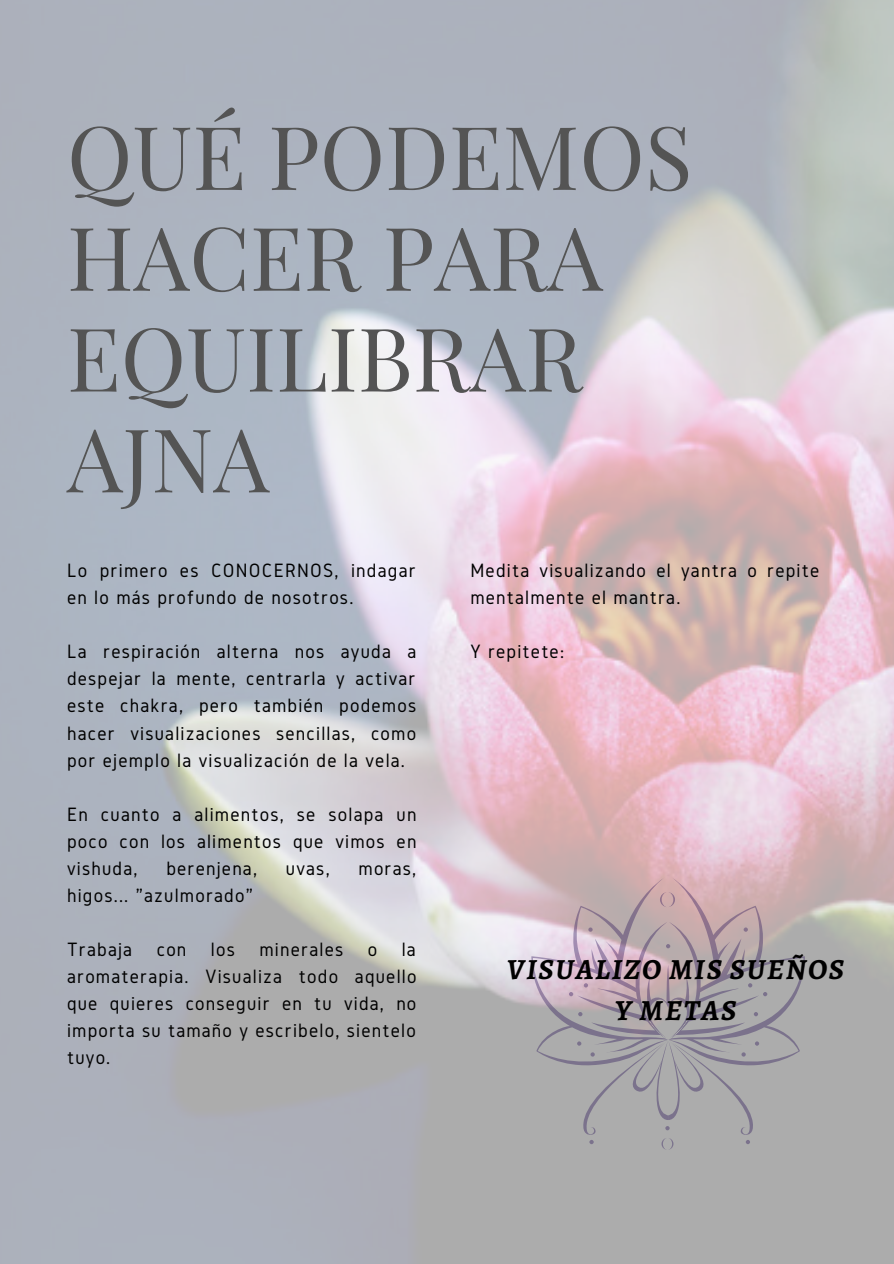
<style>
.page{position:relative;width:894px;height:1264px;background:#fff}
.page>*{position:absolute;margin:0;border:0;box-sizing:border-box;transform-origin:0 0}
.t1{font:88.05px/100.8px "Playfair Display";color:#545454}
.t2{font:italic 700 29.25px/40.5px "Alegreya";letter-spacing:.06em;color:#000;text-align:center}
.t3{font:20.1px/27px "Gidole";letter-spacing:.06em;color:#000;text-align:justify}
</style>
<div class="page">
<svg style="left:531px;top:875px;width:273px;height:274px;fill:#acacac"></svg>
<p class="t1" style="left:67px;top:103px;width:626px">QUÉ PODEMOS<br>HACER PARA<br>EQUILIBRAR</p>
<p class="t1" style="left:67px;top:405px;width:203px">AJNA</p>
<p class="t3" style="left:67px;top:557px;width:350px">Lo primero es CONOCERNOS, indagar en lo más profundo de nosotros.</p>
<p class="t3" style="left:67px;top:638px;width:350px">La respiración alterna nos ayuda a despejar la mente, centrarla y activar este chakra, pero también podemos hacer visualizaciones sencillas, como por ejemplo la visualización de la vela.</p>
<p class="t3" style="left:67px;top:800px;width:351px">En cuanto a alimentos, se solapa un poco con los alimentos que vimos en vishuda,</p>
<p class="t3" style="left:166px;top:854px;width:92px">berenjena,</p>
<p class="t3" style="left:286px;top:854px;width:45px">uvas,</p>
<p class="t3" style="left:358px;top:854px;width:59px">moras,</p>
<p class="t3" style="left:67px;top:881px;width:187px">higos... "azulmorado"</p>
<p class="t3" style="left:67px;top:935px;width:351px">Trabaja con los minerales o la aromaterapia. Visualiza todo aquello que quieres conseguir en tu vida, no importa su tamaño y escribelo, sientelo tuyo.</p>
<p class="t3" style="left:470px;top:557px;width:350px">Medita visualizando el yantra o repite mentalmente el mantra.</p>
<p class="t3" style="left:470px;top:638px;width:95px">Y repitete:</p>
<p class="t2" style="left:507px;top:949px;width:338px">VISUALIZO MIS SUEÑOS<br>Y METAS</p>
</div>
